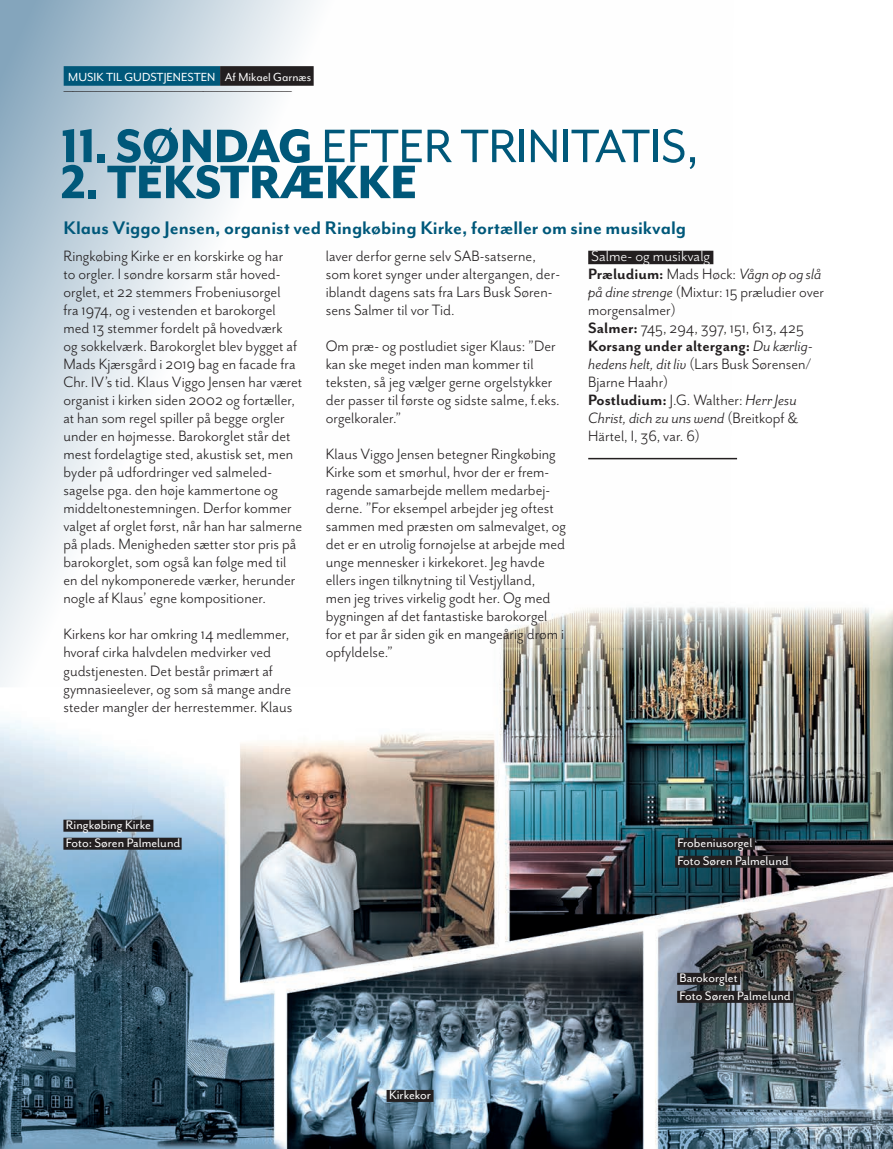
<style>
.page{position:relative;width:893px;height:1149px;background:#fff}
.page>*{position:absolute;margin:0;border:0;box-sizing:border-box;transform-origin:0 0}
.t1{font:54px "Mr Eaves Mod OT";letter-spacing:-.01em;color:#00587a}
.t2{font:800 54px "Mr Eaves Mod OT";letter-spacing:-.01em;color:#00587a;scale:.96 1}
.t3{font:700 21px "Mr Eaves Mod OT";color:#00587a}
.t4{font:17.25px/18px "Mr Eaves San OT";color:#231f20}
.t5{font:14.25px/18px "Mr Eaves San OT";color:#fff}
.t6{font:700 13.5px "Mr Eaves Mod OT";color:#231f20}
.t7{font:13.5px "Mr Eaves Mod OT";color:#fff}
.s1{font-weight:800}
.s2{color:#fff}
.s3{font-weight:700}
.s4{font-style:italic}
</style>
<div class="page">
<img style="left:0;top:607px;width:893px;height:541px">
<svg style="left:0;top:0;width:734px;height:687px"></svg>
<div style="left:64px;top:66px;width:156px;height:20px;background:#00587a"></div>
<div style="left:220px;top:66px;width:94px;height:20px;background:#231f20"></div>
<div style="left:588px;top:250px;width:125px;height:14px;background:#231f20"></div>
<hr style="left:588px;top:457px;width:149px;height:2px;background:#231f20">
<div style="left:63px;top:819px;width:90px;height:12px;background:#231f20"></div>
<div style="left:63px;top:837px;width:119px;height:12px;background:#231f20"></div>
<div style="left:677px;top:972px;width:63px;height:12px;background:#231f20"></div>
<div style="left:677px;top:990px;width:116px;height:12px;background:#231f20"></div>
<div style="left:675px;top:837px;width:80px;height:12px;background:#231f20"></div>
<div style="left:675px;top:855px;width:116px;height:12px;background:#231f20"></div>
<div style="left:387px;top:1089px;width:46px;height:12px;background:#231f20"></div>
<p class="t7" style="left:68px;top:70px;width:245px">MUSIK TIL GUDSTJENESTEN Af Mikael Garnæs</p>
<p class="t6" style="left:64px;top:79px;width:230px">_________________________________________________</p>
<h1 class="t1" style="left:61px;top:117px;width:640px"><span class="s1">11. SØNDAG</span> EFTER TRINITATIS,</h1>
<h1 class="t2" style="left:61px;top:153px;width:373px">2. TEKSTRÆKKE</h1>
<p class="t3" style="left:64px;top:216px;width:624px">Klaus Viggo Jensen, organist ved Ringkøbing Kirke, fortæller om sine musikvalg</p>
<p class="t4" style="left:588px;top:247px;width:237px"><span class="s2">Salme- og musikvalg<br></span><span class="s3">Præludium:</span> Mads Høck: <span class="s4">Vågn op og slå på dine strenge</span> (Mixtur: 15 præludier over morgensalmer)<br><span class="s3">Salmer:</span> 745, 294, 397, 151, 613, 425<br><span class="s3">Korsang under altergang:</span> <span class="s4">Du kærlig&shy;hedens helt, dit liv</span> (Lars Busk Sørensen/<br>Bjarne Haahr)<br><span class="s3">Postludium:</span> J.G. Walther: <span class="s4">Herr Jesu<br>Christ, dich zu uns wend</span> (Breitkopf &amp;<br>Härtel, I, 36, var. 6)</p>
<p class="t4" style="left:326px;top:247px;width:236px">laver derfor gerne selv SAB-satserne, som koret synger under altergangen, der&shy;iblandt dagens sats fra Lars Busk Søren&shy;sens Salmer til vor Tid.</p>
<p class="t4" style="left:326px;top:337px;width:236px">Om præ- og postludiet siger Klaus: ”Der kan ske meget inden man kommer til teksten, så jeg vælger gerne orgelstykker der passer til første og sidste salme, f.eks. orgelkoraler.”</p>
<p class="t4" style="left:326px;top:445px;width:242px">Klaus Viggo Jensen betegner Ringkøbing Kirke som et smørhul, hvor der er frem&shy;ragende samarbejde mellem medarbej&shy;derne. ”For eksempel arbejder jeg oftest sammen med præsten om salmevalget, og det er en utrolig fornøjelse at arbejde med unge mennesker i kirkekoret. Jeg havde ellers ingen tilknytning til Vestjylland,<br>men jeg trives virkelig godt her. Og med bygningen af det fantastiske barokorgel for et par år siden gik en mangeårig drøm i opfyldelse.”</p>
<p class="t4" style="left:63px;top:247px;width:240px">Ringkøbing Kirke er en korskirke og har<br>to orgler. I søndre korsarm står hoved&shy;orglet, et 22 stemmers Frobeniusorgel<br>fra 1974, og i vestenden et barokorgel med 13 stemmer fordelt på hovedværk<br>og sokkelværk. Barokorglet blev bygget af Mads Kjærsgård i 2019 bag en facade fra Chr. IV’s tid. Klaus Viggo Jensen har været organist i kirken siden 2002 og fortæller, at han som regel spiller på begge orgler under en højmesse. Barokorglet står det mest fordelagtige sted, akustisk set, men byder på udfordringer ved salmeled&shy;sagelse pga. den høje kammertone og middeltonestemningen. Derfor kommer valget af orglet først, når han har salmerne på plads. Menigheden sætter stor pris på barokorglet, som også kan følge med til en del nykomponerede værker, herunder nogle af Klaus’ egne kompositioner.</p>
<p class="t4" style="left:63px;top:625px;width:230px">Kirkens kor har omkring 14 medlemmer, hvoraf cirka halvdelen medvirker ved gudstjenesten. Det består primært af gymnasieelever, og som så mange andre steder mangler der herrestemmer. Klaus</p>
<p class="t5" style="left:66px;top:815px;width:116px">Ringkøbing Kirke<br>Foto: Søren Palmelund</p>
<p class="t5" style="left:389px;top:1085px;width:44px">Kirkekor</p>
<p class="t5" style="left:678px;top:833px;width:113px">Frobeniusorgel<br>Foto Søren Palmelund</p>
<p class="t5" style="left:680px;top:968px;width:113px">Barokorglet<br>Foto Søren Palmelund</p>
</div>
